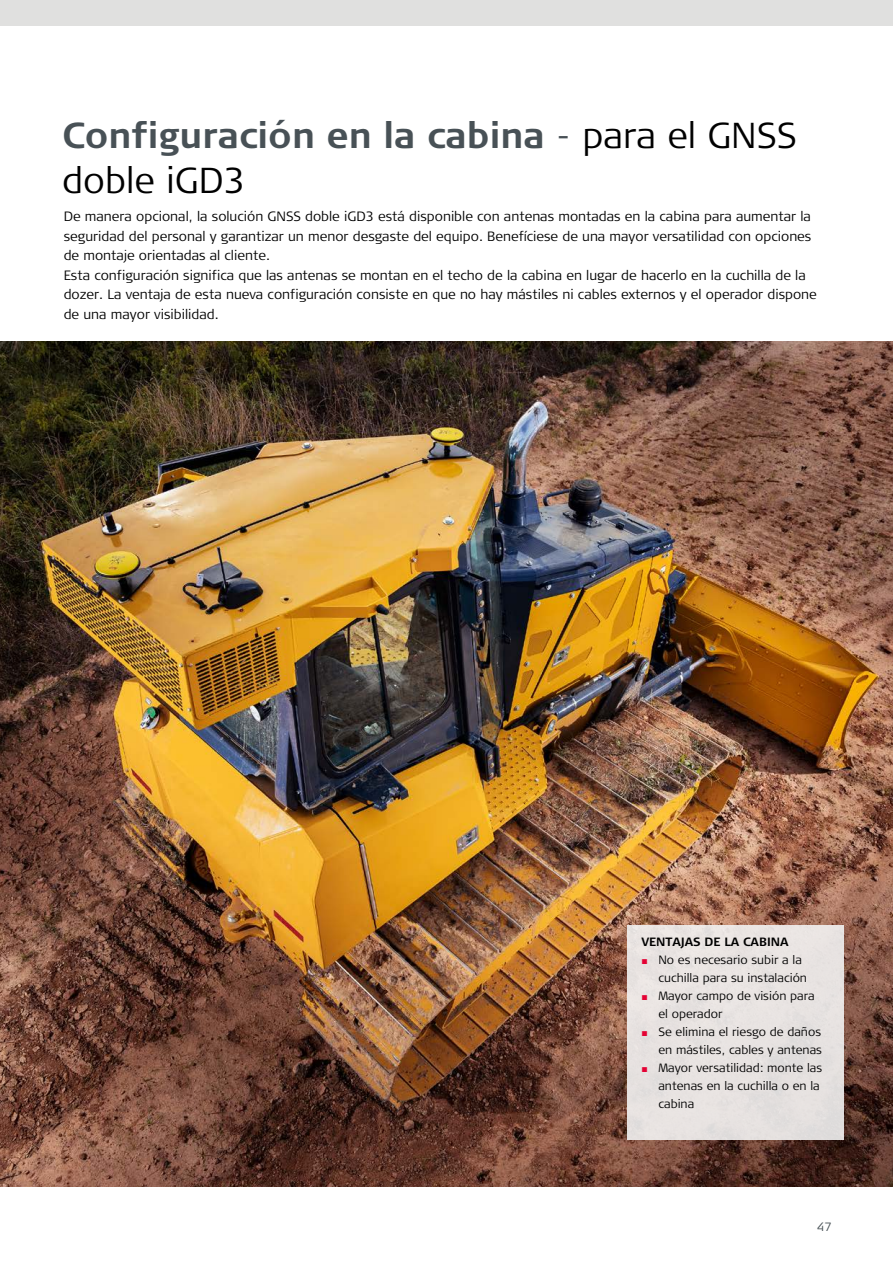
<style>
.page{position:relative;width:893px;height:1263px;background:#fff}
.page>*{position:absolute;margin:0;border:0;box-sizing:border-box;transform-origin:0 0}
.t1{font:700 36px/45px "Signa Column";color:#485156}
.t2{font:300 13.5px/19.5px "Signa Column";color:#000}
.t3{font:300 12px/18px "Signa Column";color:#000}
.t4{font:700 12px "Signa Column";color:#000}
.t5{font:300 12px "Signa Column";color:#485156}
.s1{font-weight:300}
.s2{font-weight:300;color:#000}
.s3{font-family:"Arial";font-weight:400;font-size:10.5px;color:#e40234}
</style>
<div class="page">
<div style="left:0;top:0;width:893px;height:26px;background:#e0e0df"></div>
<img style="left:0;top:342px;width:893px;height:845px">
<div style="left:627px;top:925px;width:217px;height:214px;background:#e7e3e1"></div>
<h1 class="t1" style="left:62px;top:114px;width:736px">Configuración en la cabina <span class="s1">-</span> <span class="s2">para el GNSS doble iGD3</span></h1>
<p class="t2" style="left:64px;top:207px;width:755px">De manera opcional, la solución GNSS doble iGD3 está disponible con antenas montadas en la cabina para aumentar la seguridad del personal y garantizar un menor desgaste del equipo. Benefíciese de una mayor versatilidad con opciones de montaje orientadas al cliente.<br>Esta configuración significa que las antenas se montan en el techo de la cabina en lugar de hacerlo en la cuchilla de la dozer. La ventaja de esta nueva configuración consiste en que no hay mástiles ni cables externos y el operador dispone de una mayor visibilidad.</p>
<p class="t4" style="left:641px;top:934px;width:149px">VENTAJAS DE LA CABINA</p>
<p class="t3" style="left:658px;top:951px;width:150px;text-indent:-17px"><span class="s3">■</span> No es necesario subir a la cuchilla para su instalación</p>
<p class="t3" style="left:658px;top:987px;width:158px;text-indent:-17px"><span class="s3">■</span> Mayor campo de visión para el operador</p>
<p class="t3" style="left:641px;top:1023px;width:182px;text-align:right"><span class="s3">■</span> Se elimina el riesgo de daños en mástiles, cables y antenas</p>
<p class="t3" style="left:658px;top:1059px;width:165px;text-indent:-17px"><span class="s3">■</span> Mayor versatilidad: monte las antenas en la cuchilla o en la cabina</p>
<p class="t5" style="left:817px;top:1219px;width:16px">47</p>
</div>
